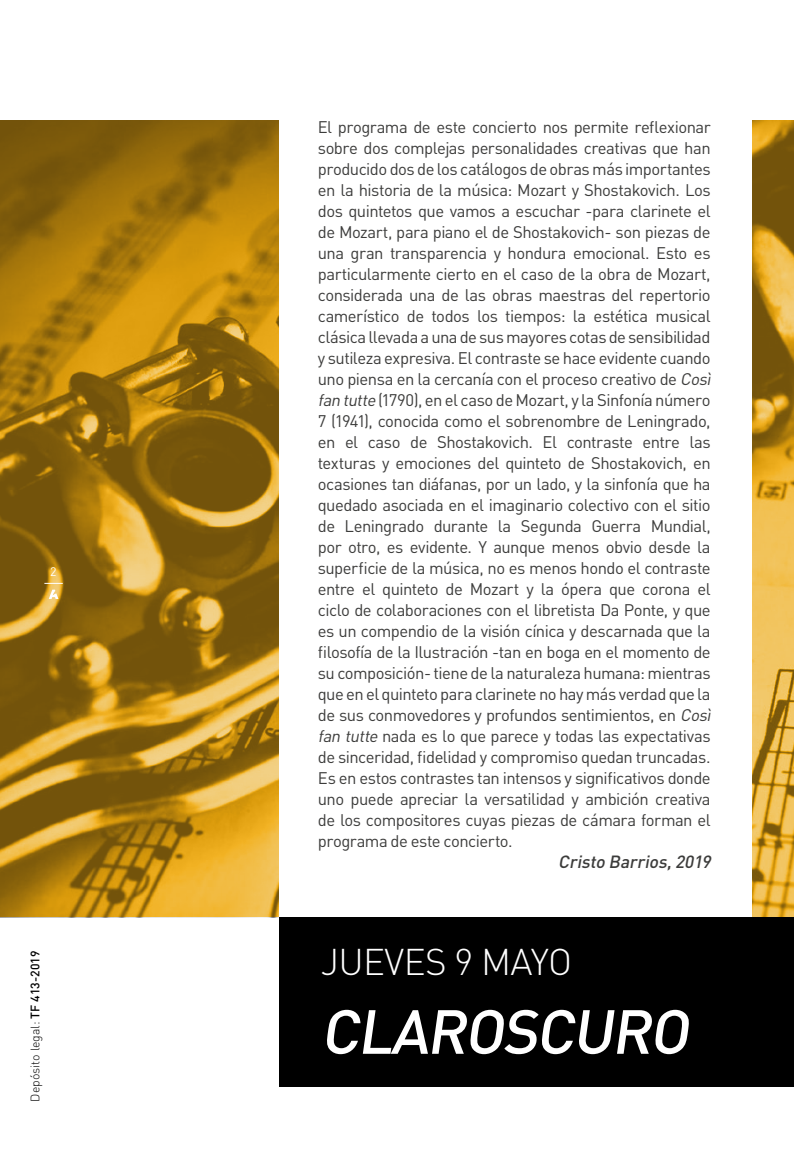
<style>
.page{position:relative;width:794px;height:1166px;background:#fff}
.page>*{position:absolute;margin:0;border:0;box-sizing:border-box;transform-origin:0 0}
.t1{font:500 61.25px "DIN Pro";color:#fff}
.t2{font:300 36.75px "DIN Pro";letter-spacing:-.015em;color:#fff}
.t3{font:italic 500 17.5px "DIN Pro";color:#3c3c3b}
.t4{font:16.62px/21px "DIN Pro";letter-spacing:-.03em;color:#3c3c3b}
.t5{font:300 12.25px "DIN Pro";color:#000}
.t6{font:12.25px "DIN Pro";color:#fff}
.s1{font-weight:500}
.s2{font-style:italic}
</style>
<div class="page">
<img style="left:0;top:120px;width:794px;height:797px">
<div style="left:279px;top:52px;width:472px;height:865px;background:#fff"></div>
<div style="left:279px;top:917px;width:515px;height:169px;background:#000"></div>
<svg style="left:44px;top:583px;width:19px;height:16px"></svg>
<p class="t6" style="left:50px;top:563px;width:8px">2</p>
<p class="t5" style="left:27px;top:1102px;width:152px;rotate:-90deg">Depósito legal: <span class="s1">TF 413-2019</span></p>
<p class="t4" style="left:318px;top:116px;width:398px">El programa de este concierto nos permite reflexionar sobre dos complejas personalidades creativas que han producido dos de los catálogos de obras más importantes en la historia de la música: Mozart y Shostakovich. Los dos quintetos que vamos a escuchar -para clarinete el de Mozart, para piano el de Shostakovich- son piezas de una gran transparencia y hondura emocional. Esto es particularmente cierto en el caso de la obra de Mozart, considerada una de las obras maestras del repertorio camerístico de todos los tiempos: la estética musical clásica llevada a una de sus mayores cotas de sensibilidad y sutileza expresiva. El contraste se hace evidente cuando uno piensa en la cercanía con el proceso creativo de <span class="s2">Così fan tutte</span>(1790), en el caso de Mozart, y la Sinfonía número 7 (1941), conocida como el sobrenombre de Leningrado, en el caso de Shostakovich. El contraste entre las texturas y emociones del quinteto de Shostakovich, en ocasiones tan diáfanas, por un lado, y la sinfonía que ha quedado asociada en el imaginario colectivo con el sitio de Leningrado durante la Segunda Guerra Mundial, por otro, es evidente. Y aunque menos obvio desde la superficie de la música, no es menos hondo el contraste entre el quinteto de Mozart y la ópera que corona el ciclo de colaboraciones con el libretista Da Ponte, y que es un compendio de la visión cínica y descarnada que la filosofía de la Ilustración -tan en boga en el momento de su composición- tiene de la naturaleza humana: mientras que en el quinteto para clarinete no hay más verdad que la de sus conmovedores y profundos sentimientos, en <span class="s2">Così fan tutte</span>nada es lo que parece y todas las expectativas de sinceridad, fidelidad y compromiso quedan truncadas.<br>Es en estos contrastes tan intensos y significativos donde uno puede apreciar la versatilidad y ambición creativa de los compositores cuyas piezas de cámara forman el programa de este concierto.</p>
<p class="t3" style="left:558px;top:850px;width:158px">Cristo Barrios,2019</p>
<h2 class="t2" style="left:321px;top:937px;width:253px">JUEVES 9 MAYO</h2>
<h1 class="t1" style="left:321px;top:990px;width:380px">CLAROSCURO</h1>
</div>
